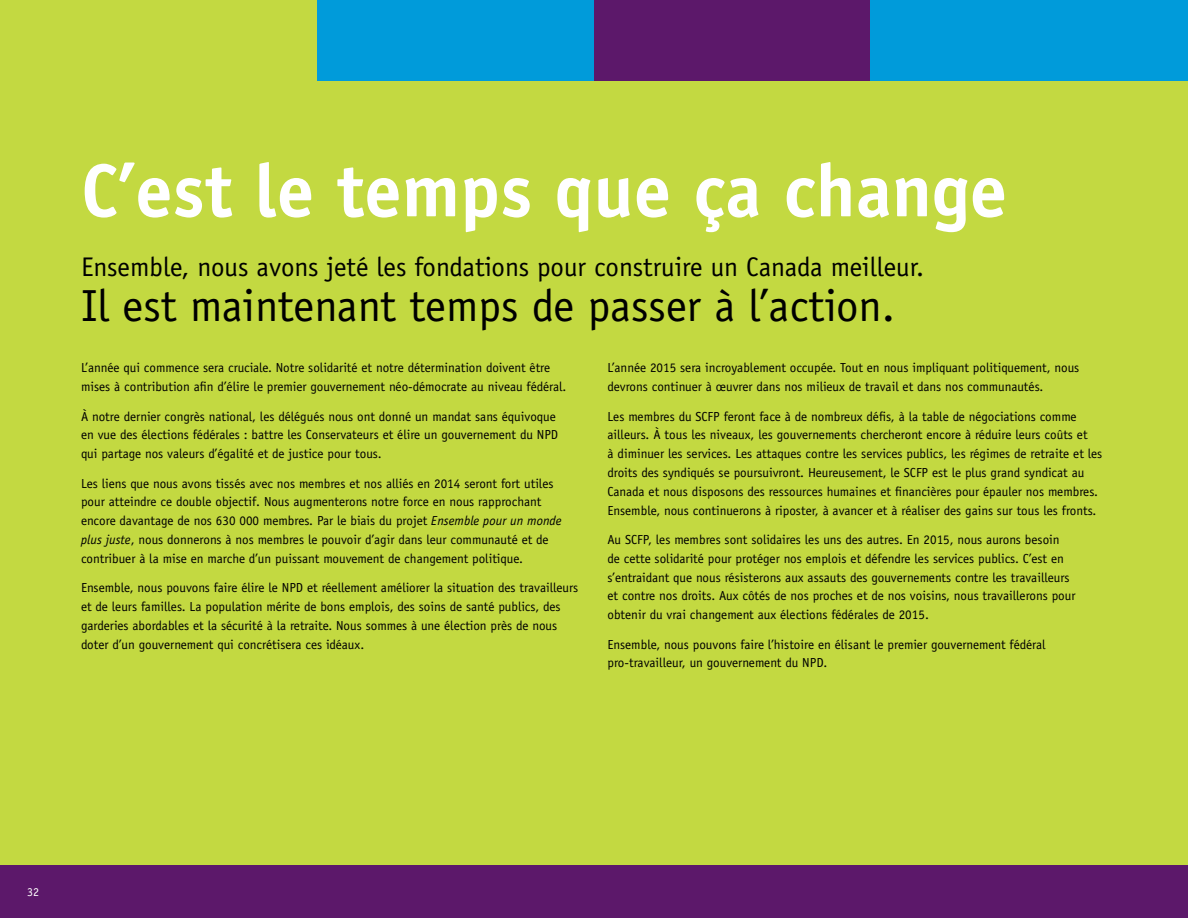
<style>
.page{position:relative;width:1188px;height:918px;background:#fff}
.page>*{position:absolute;margin:0;border:0;box-sizing:border-box;transform-origin:0 0}
.t1{font:700 75px "Officina Sans Std";color:#fff}
.t2{font:45px "Officina Sans Std";color:#000}
.t3{font:27px "Officina Sans Std";color:#000}
.t4{font:13.2px/18.8px "Officina Sans Std";color:#000}
.t5{font:12px "Officina Sans";color:#fff}
.s1{font-style:italic}
</style>
<div class="page">
<div style="left:0;top:0;width:317px;height:81px;background:#c3d941"></div>
<div style="left:594px;top:0;width:277px;height:81px;background:#5c186a"></div>
<div style="left:317px;top:0;width:277px;height:81px;background:#009bda"></div>
<div style="left:871px;top:0;width:317px;height:81px;background:#009bda"></div>
<div style="left:0;top:865px;width:1188px;height:53px;background:#5c186a"></div>
<div style="left:0;top:81px;width:1188px;height:784px;background:#c3d941"></div>
<h1 class="t1" style="left:81px;top:144px;width:928px">C’est le temps que ça change</h1>
<h3 class="t3" style="left:81px;top:251px;width:845px">Ensemble, nous avons jeté les fondations pour construire un Canada meilleur.</h3>
<h2 class="t2" style="left:81px;top:280px;width:816px">Il est maintenant temps de passer à l’action.</h2>
<p class="t4" style="left:81px;top:359px;width:487px">L’année qui commence sera cruciale. Notre solidarité et notre détermination doivent être mises à contribution afin d’élire le premier gouvernement néo-démocrate au niveau fédéral.</p>
<p class="t4" style="left:81px;top:407px;width:479px">À notre dernier congrès national, les délégués nous ont donné un mandat sans équivoque en vue des élections fédérales : battre les Conservateurs et élire un gouvernement du NPD qui partage nos valeurs d’égalité et de justice pour tous.</p>
<p class="t4" style="left:81px;top:474px;width:482px">Les liens que nous avons tissés avec nos membres et nos alliés en 2014 seront fort utiles pour atteindre ce double objectif. Nous augmenterons notre force en nous rapprochant encore davantage de nos 630 000 membres. Par le biais du projet <span class="s1">Ensemble pour un monde plus juste</span>, nous donnerons à nos membres le pouvoir d’agir dans leur communauté et de contribuer à la mise en marche d’un puissant mouvement de changement politique.</p>
<p class="t4" style="left:81px;top:578px;width:499px">Ensemble, nous pouvons faire élire le NPD et réellement améliorer la situation des travailleurs et de leurs familles. La population mérite de bons emplois, des soins de santé publics, des garderies abordables et la sécurité à la retraite. Nous sommes à une élection près de nous doter d’un gouvernement qui concrétisera ces idéaux.</p>
<p class="t4" style="left:607px;top:359px;width:473px">L’année 2015 sera incroyablement occupée. Tout en nous impliquant politiquement, nous devrons continuer à œuvrer dans nos milieux de travail et dans nos communautés.</p>
<p class="t4" style="left:607px;top:407px;width:496px">Les membres du SCFP feront face à de nombreux défis, à la table de négociations comme ailleurs. À tous les niveaux, les gouvernements chercheront encore à réduire leurs coûts et<br>à diminuer les services. Les attaques contre les services publics, les régimes de retraite et les droits des syndiqués se poursuivront. Heureusement, le SCFP est le plus grand syndicat au Canada et nous disposons des ressources humaines et financières pour épauler nos membres.<br>Ensemble, nous continuerons à riposter, à avancer et à réaliser des gains sur tous les fronts.</p>
<p class="t4" style="left:607px;top:530px;width:470px">Au SCFP, les membres sont solidaires les uns des autres. En 2015, nous aurons besoin<br>de cette solidarité pour protéger nos emplois et défendre les services publics. C’est en s’entraidant que nous résisterons aux assauts des gouvernements contre les travailleurs et contre nos droits. Aux côtés de nos proches et de nos voisins, nous travaillerons pour obtenir du vrai changement aux élections fédérales de 2015.</p>
<p class="t4" style="left:607px;top:635px;width:440px">Ensemble, nous pouvons faire l’histoire en élisant le premier gouvernement fédéral pro-travailleur, un gouvernement du NPD.</p>
<p class="t5" style="left:27px;top:885px;width:13px">32</p>
</div>
